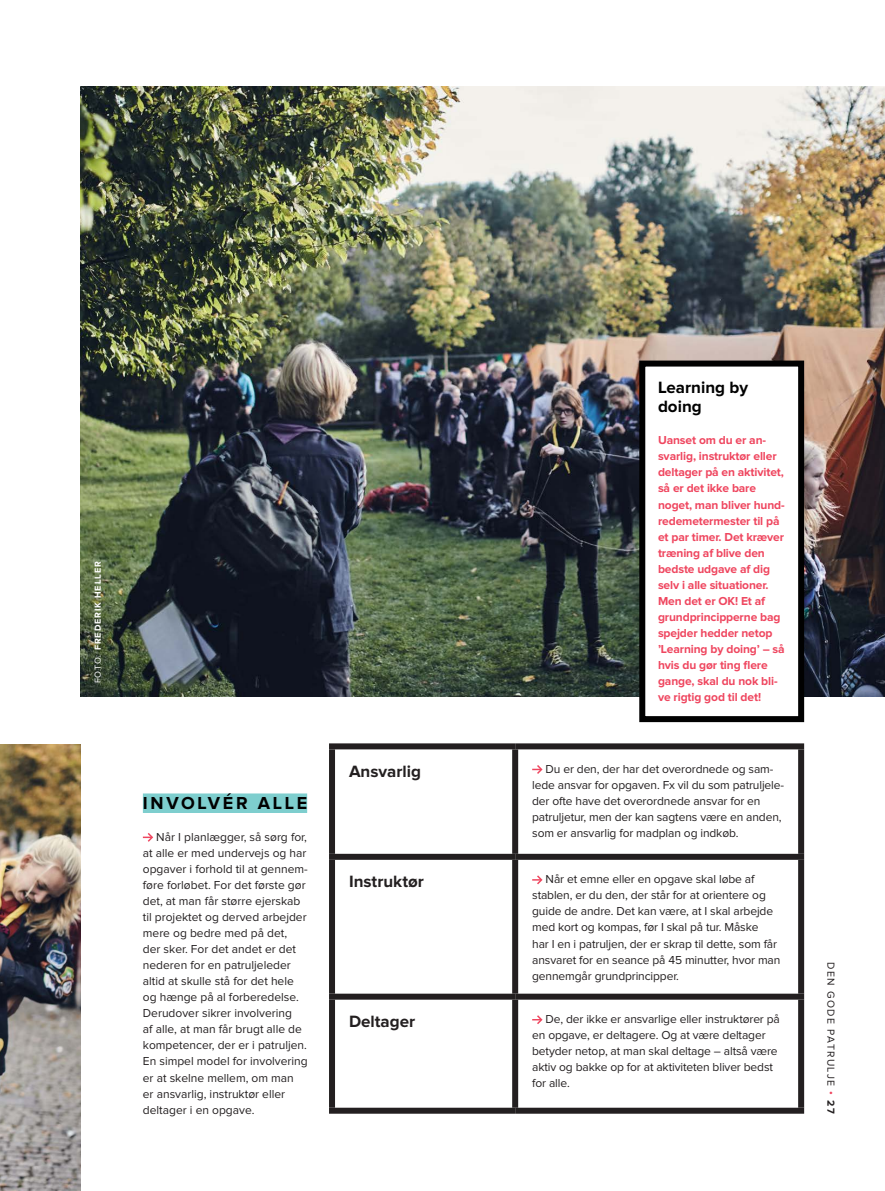
<style>
.page{position:relative;width:885px;height:1191px;background:#fff}
.page>*{position:absolute;margin:0;border:0;box-sizing:border-box;transform-origin:0 0}
.t1{font:700 18px "Proxima Nova";letter-spacing:.15em;color:#010101}
.t2{font:700 16.95px "Proxima Nova";color:#231f20}
.t3{font:700 16.95px/19.5px "Proxima Nova";color:#010101}
.t4{font:12px/16px "Proxima Nova";letter-spacing:-.01em;color:#231f20}
.t5{font:700 12px/16px "Proxima Nova";letter-spacing:-.01em;color:#ef465f}
.t6{font:10.5px "Proxima Nova";letter-spacing:.125em;color:#231f20}
.t7{font:700 9px "Proxima Nova";letter-spacing:.1em;color:#fff}
.s1{font-weight:400}
.s2{font-weight:700;color:#ef465f}
.s3{font-weight:700}
</style>
<div class="page">
<img style="left:81px;top:86px;width:803px;height:610px">
<svg style="left:335px;top:749px;width:463px;height:358px"></svg>
<div style="left:329px;top:743px;width:186px;height:6px;background:#231f20"></div>
<div style="left:329px;top:749px;width:6px;height:104px;background:#231f20"></div>
<div style="left:515px;top:743px;width:289px;height:6px;background:#231f20"></div>
<div style="left:512px;top:749px;width:6px;height:104px;background:#231f20"></div>
<div style="left:798px;top:749px;width:6px;height:104px;background:#231f20"></div>
<div style="left:329px;top:853px;width:186px;height:6px;background:#231f20"></div>
<div style="left:329px;top:859px;width:6px;height:134px;background:#231f20"></div>
<div style="left:515px;top:853px;width:289px;height:6px;background:#231f20"></div>
<div style="left:512px;top:859px;width:6px;height:134px;background:#231f20"></div>
<div style="left:798px;top:859px;width:6px;height:134px;background:#231f20"></div>
<div style="left:329px;top:993px;width:186px;height:6px;background:#231f20"></div>
<div style="left:329px;top:999px;width:6px;height:108px;background:#231f20"></div>
<div style="left:515px;top:993px;width:289px;height:6px;background:#231f20"></div>
<div style="left:512px;top:999px;width:6px;height:108px;background:#231f20"></div>
<div style="left:798px;top:999px;width:6px;height:108px;background:#231f20"></div>
<div style="left:329px;top:1107px;width:186px;height:6px;background:#231f20"></div>
<div style="left:515px;top:1107px;width:289px;height:6px;background:#231f20"></div>
<svg style="left:532px;top:763px;width:11px;height:12px"></svg>
<svg style="left:532px;top:873px;width:11px;height:13px"></svg>
<svg style="left:532px;top:1013px;width:11px;height:12px"></svg>
<div style="left:642px;top:363px;width:159px;height:356px;background:#fff"></div>
<div style="left:639px;top:360px;width:165px;height:362px;border:6px solid #010101"></div>
<img style="left:0;top:744px;width:81px;height:447px">
<svg style="left:143px;top:833px;width:11px;height:9px"></svg>
<div style="left:143px;top:793px;width:164px;height:20px;background:#7ecece"></div>
<p class="t7" style="left:94px;top:683px;width:124px;rotate:-90deg"><span class="s1">FOTO:</span> FREDERIK HELLER</p>
<h1 class="t1" style="left:143px;top:795px;width:166px">INVOLVÉR ALLE</h1>
<p class="t4" style="left:143px;top:829px;width:166px;text-indent:13px">Når I planlægger, så sørg for, at alle er med undervejs og har opgaver i forhold til at gennem&shy;føre forløbet. For det første gør det, at man får større ejerskab til projektet og derved arbejder mere og bedre med på det, der sker. For det andet er det nederen for en patruljeleder altid at skulle stå for det hele og hænge på al forberedelse.<br>Derudover sikrer involvering<br>af alle, at man får brugt alle de kompetencer, der er i patruljen.<br>En simpel model for involvering er at skelne mellem, om man<br>er ansvarlig, instruktør eller deltager i en opgave.</p>
<h2 class="t3" style="left:658px;top:378px;width:92px">Learning by doing</h2>
<p class="t5" style="left:658px;top:433px;width:128px">Uanset om du er an&shy;svarlig, instruktør eller deltager på en aktivitet, så er det ikke bare noget, man bliver hund&shy;redemetermester til på et par timer. Det kræver træning af blive den bedste udgave af dig selv i alle situationer.<br>Men det er OK! Et af grundprincipperne bag spejder hedder netop ’Learning by doing’ – så hvis du gør ting flere gange, skal du nok bli&shy;ve rigtig god til det!</p>
<h2 class="t2" style="left:349px;top:763px;width:73px">Ansvarlig</h2>
<p class="t4" style="left:532px;top:761px;width:253px;text-indent:13px">Du er den, der har det overordnede og sam&shy;lede ansvar for opgaven. Fx vil du som patruljele&shy;der ofte have det overordnede ansvar for en patruljetur, men der kan sagtens være en anden, som er ansvarlig for madplan og indkøb.</p>
<h2 class="t2" style="left:349px;top:874px;width:76px">Instruktør</h2>
<p class="t4" style="left:532px;top:871px;width:250px;text-indent:13px">Når et emne eller en opgave skal løbe af stablen, er du den, der står for at orientere og guide de andre. Det kan være, at I skal arbejde med kort og kompas, før I skal på tur. Måske<br>har I en i patruljen, der er skrap til dette, som får ansvaret for en seance på 45 minutter, hvor man gennemgår grundprincipper.</p>
<h2 class="t2" style="left:349px;top:1013px;width:68px">Deltager</h2>
<p class="t4" style="left:532px;top:1011px;width:249px;text-indent:13px">De, der ikke er ansvarlige eller instruktører på en opgave, er deltagere. Og at være deltager betyder netop, at man skal deltage – altså være aktiv og bakke op for at aktiviteten bliver bedst for alle.</p>
<p class="t6" style="left:835px;top:962px;width:153px;rotate:90deg">DEN GODE PATRULJE <span class="s2">•</span> <span class="s3">27</span></p>
</div>
